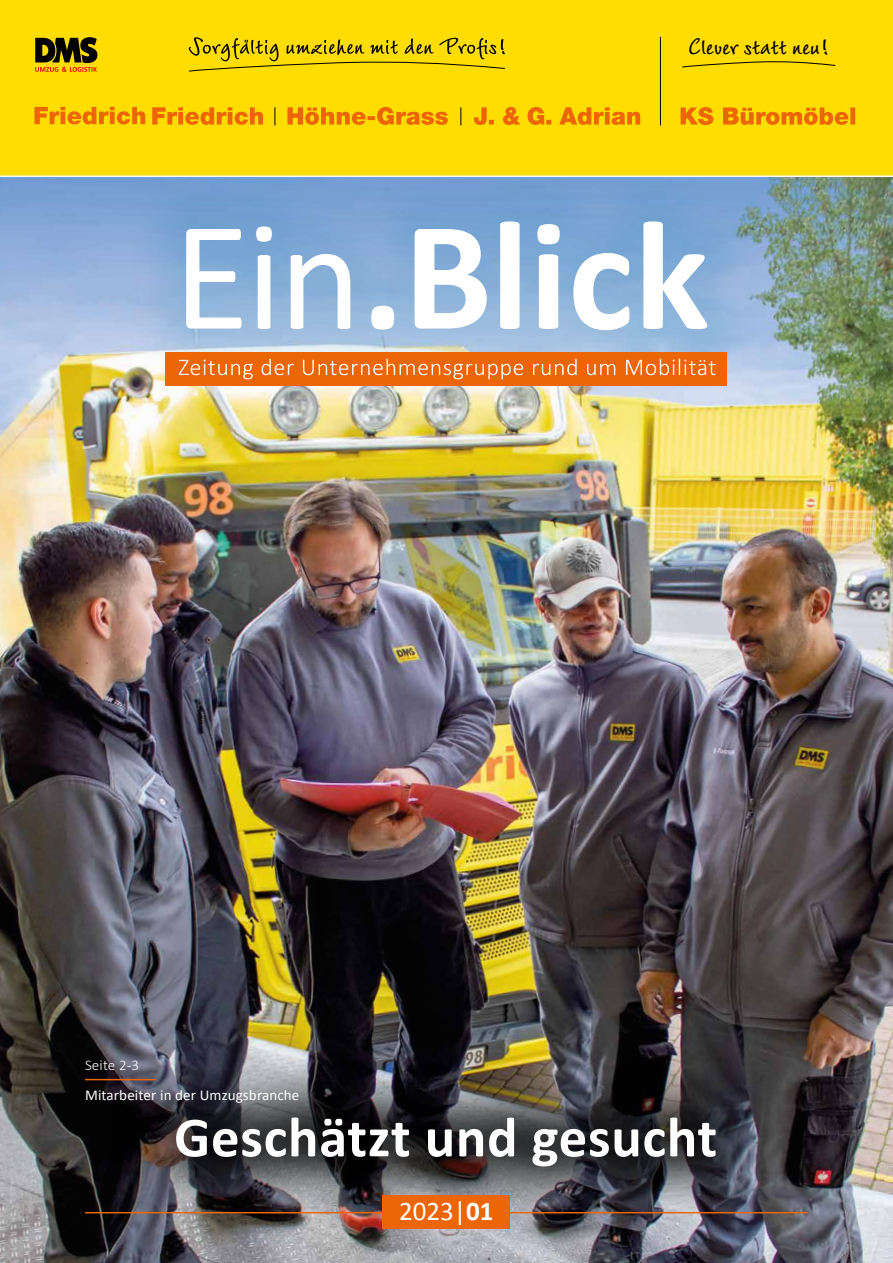
<style>
.page{position:relative;width:893px;height:1263px;background:#fff}
.page>*{position:absolute;margin:0;border:0;box-sizing:border-box;transform-origin:0 0}
.t1{font:700 57px "Calibri";letter-spacing:.01em;color:#fff}
.t2{font:27px "Calibri";color:#fff}
.t3{font:700 21.75px "Wiesbaden Swing Com";color:#000}
.t4{font:15px "Calibri";letter-spacing:.01em;color:#fff}
.t5{font:300 15px "Calibri";letter-spacing:.01em;color:#fff}
.s1{font-weight:700}
</style>
<div class="page">
<img style="left:0;top:177px;width:893px;height:1086px">
<div style="left:110px;top:1051px;width:672px;height:181px;background:#000;opacity:.92"></div>
<hr style="left:85px;top:1079px;width:71px;height:1px;background:#ec6608">
<div style="left:383px;top:1195px;width:127px;height:33px;background:#ec6608"></div>
<hr style="left:85px;top:1212px;width:723px;height:1px;background:#ec6608">
<div style="left:129px;top:165px;width:634px;height:221px;background:#007bac;opacity:.15"></div>
<svg style="left:186px;top:221px;width:521px;height:109px"></svg>
<div style="left:166px;top:352px;width:561px;height:34px;background:#ec6608"></div>
<svg style="left:179px;top:359px;width:536px;height:20px"></svg>
<div style="left:0;top:0;width:893px;height:177px;background:#fd0"></div>
<div style="left:29px;top:32px;width:74px;height:46px;background:#fd0"></div>
<svg style="left:35px;top:37px;width:62px;height:35px"></svg>
<svg style="left:681px;top:60px;width:155px;height:8px"></svg>
<svg style="left:681px;top:107px;width:174px;height:18px;background:#f49e04"></svg>
<svg style="left:474px;top:107px;width:166px;height:18px;background:#f6a803"></svg>
<svg style="left:152px;top:107px;width:111px;height:18px;background:#f5a003"></svg>
<svg style="left:34px;top:107px;width:111px;height:17px;background:#f49e04"></svg>
<svg style="left:287px;top:107px;width:161px;height:18px;background:#f5a103"></svg>
<svg style="left:460px;top:107px;width:1px;height:18px"></svg>
<hr style="left:660px;top:37px;width:1px;height:88px;background:#000">
<svg style="left:274px;top:107px;width:1px;height:18px"></svg>
<svg style="left:188px;top:37px;width:318px;height:35px;background:#dcbe00"></svg>
<h3 class="t3" style="left:688px;top:33px;width:142px">Clever statt neu!</h3>
<p class="t5" style="left:85px;top:1056px;width:56px">Seite 2-3</p>
<p class="t4" style="left:85px;top:1085px;width:216px">Mitarbeiter in der Umzugsbranche</p>
<h1 class="t1" style="left:174px;top:1097px;width:545px">Geschätzt und gesucht</h1>
<h2 class="t2" style="left:399px;top:1192px;width:96px">2023|<span class="s1">01</span></h2>
</div>
